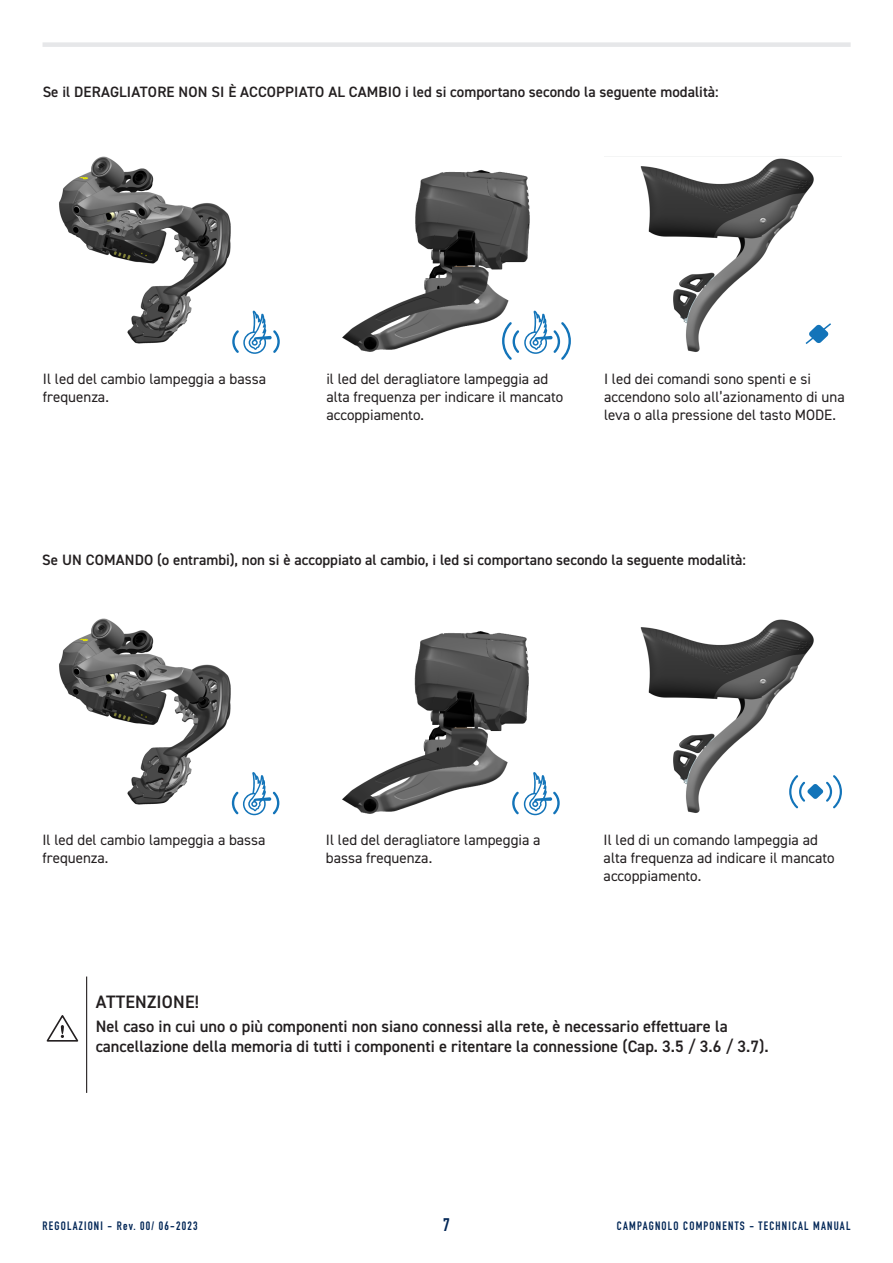
<style>
.page{position:relative;width:893px;height:1263px;background:#fff}
.page>*{position:absolute;margin:0;border:0;box-sizing:border-box;transform-origin:0 0}
.t1{font:600 18px "DIN2014";letter-spacing:.01em;color:#231f20}
.t2{font:700 18px "DIN Condensed";color:#022656}
.t3{font:600 16.5px/19.8px "DIN2014";color:#231f20}
.t4{font:15px/18px "DIN2014";color:#231f20}
.t5{font:600 15px "DIN2014";color:#231f20}
.t6{font:700 12px "DIN Condensed";letter-spacing:.1em;color:#022656}
</style>
<div class="page">
<div style="left:43px;top:42px;width:808px;height:5px;background:#e6e7e9"></div>
<img style="left:59px;top:156px;width:196px;height:188px">
<img style="left:342px;top:170px;width:194px;height:182px">
<img style="left:604px;top:156px;width:238px;height:196px">
<svg style="left:232px;top:311px;width:48px;height:43px"></svg>
<svg style="left:804px;top:322px;width:29px;height:24px"></svg>
<svg style="left:502px;top:311px;width:69px;height:49px"></svg>
<img style="left:59px;top:618px;width:173px;height:187px">
<img style="left:342px;top:631px;width:195px;height:185px">
<img style="left:640px;top:619px;width:195px;height:194px">
<svg style="left:512px;top:772px;width:48px;height:43px"></svg>
<svg style="left:232px;top:772px;width:47px;height:43px"></svg>
<hr style="left:86px;top:976px;width:1px;height:117px;background:#231f20">
<svg style="left:47px;top:1015px;width:32px;height:27px"></svg>
<svg style="left:789px;top:775px;width:53px;height:33px"></svg>
<p class="t5" style="left:43px;top:82px;width:677px">Se il DERAGLIATORE NON SI È ACCOPPIATO AL CAMBIO i led si comportano secondo la seguente modalità:</p>
<p class="t4" style="left:43px;top:370px;width:225px">Il led del cambio lampeggia a bassa frequenza.</p>
<p class="t4" style="left:326px;top:370px;width:238px">il led del deragliatore lampeggia ad alta frequenza per indicare il mancato accoppiamento.</p>
<p class="t4" style="left:604px;top:370px;width:242px">I led dei comandi sono spenti e si accendono solo all’azionamento di una leva o alla pressione del tasto MODE.</p>
<p class="t5" style="left:42px;top:550px;width:705px">Se UN COMANDO (o entrambi), non si è accoppiato al cambio, i led si comportano secondo la seguente modalità:</p>
<p class="t4" style="left:43px;top:831px;width:225px">Il led del cambio lampeggia a bassa frequenza.</p>
<p class="t4" style="left:326px;top:831px;width:216px">Il led del deragliatore lampeggia a bassa frequenza.</p>
<p class="t4" style="left:604px;top:831px;width:232px">Il led di un comando lampeggia ad alta frequenza ad indicare il mancato accoppiamento.</p>
<p class="t1" style="left:96px;top:990px;width:105px">ATTENZIONE!</p>
<p class="t3" style="left:96px;top:1016px;width:674px">Nel caso in cui uno o più componenti non siano connessi alla rete, è necessario effettuare la cancellazione della memoria di tutti i componenti e ritentare la connessione (Cap. 3.5 / 3.6 / 3.7).</p>
<p class="t6" style="left:43px;top:1217px;width:157px">REGOLAZIONI - Rev. 00/ 06-2023</p>
<p class="t2" style="left:443px;top:1213px;width:8px">7</p>
<p class="t6" style="left:617px;top:1217px;width:235px">CAMPAGNOLO COMPONENTS - TECHNICAL MANUAL</p>
</div>
